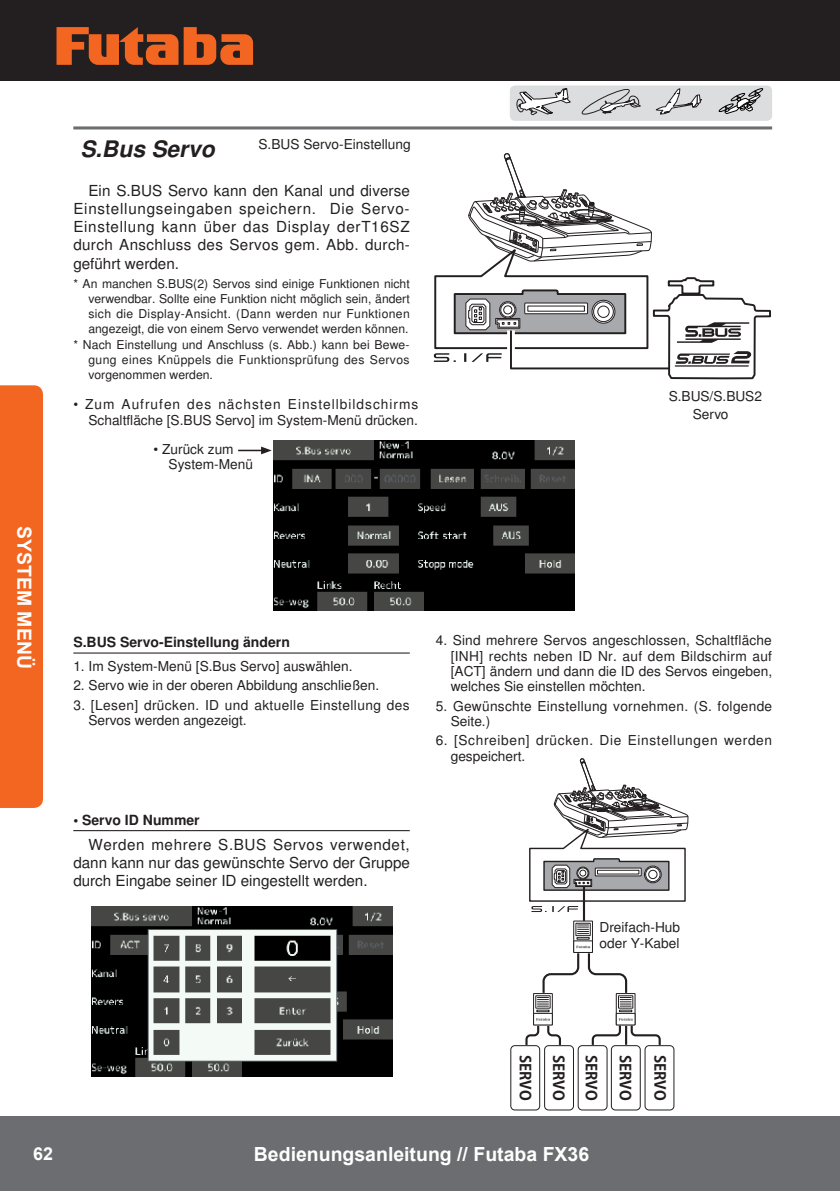
<style>
.page{position:relative;width:840px;height:1191px;background:#fff}
.page>*{position:absolute;margin:0;border:0;box-sizing:border-box;transform-origin:0 0}
.t1{font:italic 700 22.8px "Nimbus San LOT";color:#231f20}
.t2{font:700 19.4px "Arial";color:#fff}
.t3{font:700 17.8px "Arial";color:#fff}
.t4{font:15.2px/18.2px "Nimbus San LOT";color:#231f20;text-align:justify}
.t5{font:700 15px "Koz Go Pr 6 N";color:#231f20}
.t6{font:700 14px "Nimbus San LOT";color:#231f20}
.t7{font:13.6px/15.2px "Nimbus San LOT";color:#231f20}
.t8{font:13.6px/15.2px "Nimbus San LOT";letter-spacing:.07em;color:#231f20;text-align:right}
.t9{font:13.6px/15.2px "Nimbus San LOT";letter-spacing:.03em;color:#231f20}
.t10{font:13.6px/15.2px "Nimbus San LOT";letter-spacing:.045em;color:#231f20}
.t11{font:13.6px/15.2px "Nimbus San LOT";letter-spacing:.02em;color:#231f20}
.t12{font:12.8px/14.6px "Century Gothic";color:#231f20}
.t13{font:12.2px "Nimbus San LOT";color:#231f20}
.t14{font:12.2px "Nimbus San LOT";letter-spacing:.03em;color:#231f20}
</style>
<div class="page">
<div style="left:0;top:1116px;width:839px;height:75px;background:#6c6d70"></div>
<div style="left:0;top:385px;width:43px;height:423px;background:#f36621"></div>
<div style="left:0;top:0;width:839px;height:81px;background:#231f20"></div>
<svg style="left:56px;top:27px;width:197px;height:38px"></svg>
<hr style="left:73px;top:652px;width:336px;height:1px;background:#231f20">
<hr style="left:73px;top:830px;width:336px;height:1px;background:#231f20">
<img style="left:273px;top:440px;width:301px;height:171px">
<img style="left:92px;top:906px;width:301px;height:170px">
<svg style="left:238px;top:446px;width:33px;height:8px"></svg>
<hr style="left:73px;top:126px;width:698px;height:3px;background:#6c6d70">
<div style="left:509px;top:85px;width:262px;height:36px;background:#dcdddf;border-radius:5px"></div>
<svg style="left:516px;top:88px;width:55px;height:27px"></svg>
<svg style="left:581px;top:89px;width:59px;height:26px"></svg>
<svg style="left:655px;top:88px;width:47px;height:27px"></svg>
<svg style="left:718px;top:88px;width:44px;height:26px"></svg>
<svg style="left:433px;top:153px;width:338px;height:227px"></svg>
<svg style="left:573px;top:921px;width:19px;height:31px"></svg>
<div style="left:573px;top:920px;width:19px;height:32px;border:1px solid #231f20"></div>
<div style="left:573px;top:941px;width:19px;height:11px;background:#fff"></div>
<div style="left:573px;top:940px;width:19px;height:12px;border:1px solid #231f20"></div>
<div style="left:575px;top:923px;width:15px;height:13px;border:1px solid #231f20"></div>
<svg style="left:576px;top:924px;width:13px;height:15px"></svg>
<svg style="left:533px;top:993px;width:19px;height:31px"></svg>
<div style="left:533px;top:993px;width:19px;height:32px;border:1px solid #231f20"></div>
<div style="left:533px;top:1013px;width:19px;height:12px;background:#fff"></div>
<div style="left:533px;top:1013px;width:19px;height:12px;border:1px solid #231f20"></div>
<div style="left:535px;top:995px;width:15px;height:13px;border:1px solid #231f20"></div>
<svg style="left:616px;top:993px;width:18px;height:31px"></svg>
<div style="left:615px;top:993px;width:20px;height:32px;border:1px solid #231f20"></div>
<div style="left:616px;top:1013px;width:18px;height:12px;background:#fff"></div>
<div style="left:615px;top:1013px;width:20px;height:12px;border:1px solid #231f20"></div>
<div style="left:617px;top:995px;width:15px;height:13px;border:1px solid #231f20"></div>
<div style="left:544px;top:1045px;width:29px;height:65px;border:1px solid #231f20;border-radius:4px"></div>
<div style="left:510px;top:1045px;width:29px;height:65px;border:1px solid #231f20;border-radius:4px"></div>
<div style="left:577px;top:1045px;width:30px;height:65px;border:1px solid #231f20;border-radius:4px"></div>
<div style="left:610px;top:1045px;width:30px;height:65px;border:1px solid #231f20;border-radius:4px"></div>
<div style="left:644px;top:1045px;width:30px;height:65px;border:1px solid #231f20;border-radius:4px"></div>
<svg style="left:536px;top:945px;width:95px;height:67px"></svg>
<svg style="left:524px;top:1018px;width:37px;height:29px"></svg>
<svg style="left:590px;top:1018px;width:71px;height:29px"></svg>
<svg style="left:529px;top:758px;width:159px;height:154px"></svg>
<hr style="left:582px;top:887px;width:2px;height:33px;background:#231f20">
<div style="left:595px;top:921px;width:123px;height:35px;background:#fff"></div>
<h1 class="t1" style="left:80px;top:135px;width:141px">S.Bus Servo</h1>
<p class="t7" style="left:258px;top:137px;width:154px">S.BUS Servo-Einstellung</p>
<h2 class="t2" style="left:37px;top:526px;width:144px;rotate:90deg">SYSTEM MENÜ</h2>
<p class="t4" style="left:73px;top:181px;width:338px;text-indent:15px">Ein S.BUS Servo kann den Kanal und diverse Einstellungseingaben speichern. Die Servo-Einstellung kann über das Display derT16SZ durch Anschluss des Servos gem. Abb. durch&shy;geführt werden.</p>
<p class="t13" style="left:73px;top:276px;width:338px">* An manchen S.BUS(2) Servos sind einige Funktionen nicht</p>
<p class="t13" style="left:88px;top:291px;width:322px">verwendbar. Sollte eine Funktion nicht möglich sein, ändert</p>
<p class="t14" style="left:88px;top:306px;width:323px">sich die Display-Ansicht. (Dann werden nur Funktionen</p>
<p class="t13" style="left:88px;top:322px;width:321px">angezeigt, die von einem Servo verwendet werden können.</p>
<p class="t13" style="left:73px;top:337px;width:337px">* Nach Einstellung und Anschluss (s. Abb.) kann bei Bewe-</p>
<p class="t14" style="left:88px;top:352px;width:322px">gung eines Knüppels die Funktionsprüfung des Servos</p>
<p class="t13" style="left:88px;top:367px;width:126px">vorgenommen werden.</p>
<p class="t8" style="left:73px;top:397px;width:346px">• Zum Aufrufen des nächsten Einstellbildschirms<br>Schaltfläche [S.BUS Servo] im System-Menü drücken.</p>
<p class="t7" style="left:168px;top:442px;width:86px;text-indent:-15px">• Zurück zum<br>System-Menü</p>
<p class="t7" style="left:692px;top:387px;width:71px;line-height:18.8px;text-indent:-24px">S.BUS/S.BUS2<br>Servo</p>
<p class="t6" style="left:73px;top:634px;width:218px">S.BUS Servo-Einstellung ändern</p>
<p class="t7" style="left:73px;top:659px;width:281px">1. Im System-Menü [S.Bus Servo] auswählen.</p>
<p class="t7" style="left:73px;top:678px;width:307px">2. Servo wie in der oberen Abbildung anschließen.</p>
<p class="t9" style="left:88px;top:698px;width:322px;text-indent:-15px">3. [Lesen] drücken. ID und aktuelle Einstellung des<br>Servos werden angezeigt.</p>
<p class="t6" style="left:73px;top:811px;width:128px">• Servo ID Nummer</p>
<p class="t4" style="left:73px;top:835px;width:338px;text-indent:15px">Werden mehrere S.BUS Servos verwendet, dann kann nur das gewünschte Servo der Gruppe durch Eingabe seiner ID eingestellt werden.</p>
<p class="t7" style="left:450px;top:633px;width:323px;text-align:justify;text-indent:-15px">4. Sind mehrere Servos angeschlossen, Schaltfläche [INH] rechts neben ID Nr. auf dem Bildschirm auf [ACT] ändern und dann die ID des Servos eingeben, welches Sie einstellen möchten.</p>
<p class="t11" style="left:450px;top:698px;width:323px;text-indent:-15px">5. Gewünschte Einstellung vornehmen. (S. folgende<br>Seite.)</p>
<p class="t10" style="left:450px;top:733px;width:323px;text-indent:-15px">6. [Schreiben] drücken. Die Einstellungen werden gespeichert.</p>
<p class="t7" style="left:599px;top:919px;width:82px;line-height:16.4px">Dreifach-Hub oder Y-Kabel</p>
<p class="t12" style="left:596px;top:919px;width:89px">3-way hub<br>or Y-harnesses</p>
<p class="t5" style="left:533px;top:1054px;width:47px;rotate:90deg">SERVO</p>
<p class="t5" style="left:566px;top:1054px;width:47px;rotate:90deg">SERVO</p>
<p class="t5" style="left:599px;top:1054px;width:47px;rotate:90deg">SERVO</p>
<p class="t5" style="left:633px;top:1054px;width:47px;rotate:90deg">SERVO</p>
<p class="t5" style="left:668px;top:1054px;width:47px;rotate:90deg">SERVO</p>
<h3 class="t3" style="left:33px;top:1141px;width:21px">62</h3>
<h2 class="t2" style="left:254px;top:1141px;width:336px">Bedienungsanleitung // Futaba FX36</h2>
</div>
